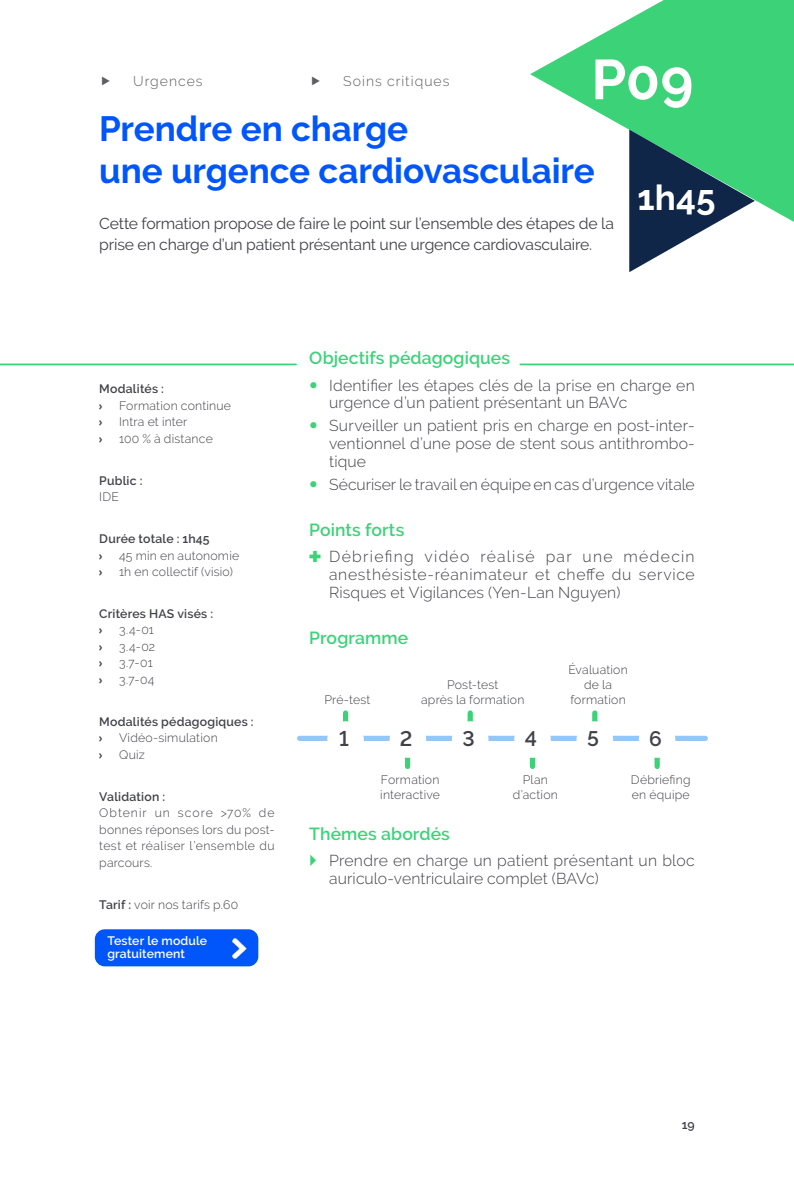
<style>
.page{position:relative;width:794px;height:1191px;background:#fff}
.page>*{position:absolute;margin:0;border:0;box-sizing:border-box;transform-origin:0 0}
.t1{font:700 56px "Raleway";color:#fff}
.t2{font:700 35px/42px "Raleway";letter-spacing:-.005em;color:#0056fb}
.t3{font:700 35px "Raleway";color:#fff}
.t4{font:600 21px "Raleway";color:#414248}
.t5{font:600 17.5px "Raleway";letter-spacing:.005em;color:#3cd278}
.t6{font:300 15.75px/17.8px "Raleway";letter-spacing:.01em;color:#414248}
.t7{font:15.75px/21px "Raleway";letter-spacing:-.01em;color:#414248}
.t8{font:300 14px "Raleway";letter-spacing:.07em;color:#5f5d62}
.t9{font:300 12.25px/14.7px "Raleway";letter-spacing:.015em;color:#414248;text-align:center}
.t10{font:600 12.25px "Raleway";letter-spacing:.015em;color:#414248}
.t11{font:600 12.25px/12.2px "Raleway";letter-spacing:.01em;color:#fff}
.t12{font:700 12.25px "Quicksand";color:#414248}
.s1{font-weight:600}
.s2{color:#3cd278}
</style>
<div class="page">
<svg style="left:530px;top:0;width:264px;height:222px;fill:#3cd278"></svg>
<svg style="left:629px;top:129px;width:126px;height:143px"></svg>
<hr style="left:0;top:363px;width:296px;height:2px;background:#3cd278">
<hr style="left:520px;top:363px;width:274px;height:2px;background:#3cd278">
<div style="left:343px;top:713px;width:5px;height:28px;background:#3cd278"></div>
<div style="left:467px;top:713px;width:6px;height:28px;background:#3cd278"></div>
<div style="left:530px;top:737px;width:5px;height:29px;background:#3cd278"></div>
<div style="left:405px;top:737px;width:5px;height:29px;background:#3cd278"></div>
<div style="left:592px;top:713px;width:5px;height:28px;background:#3cd278"></div>
<div style="left:654px;top:737px;width:6px;height:29px;background:#3cd278"></div>
<div style="left:299px;top:735px;width:406px;height:6px;background:#94c7f7"></div>
<div style="left:327px;top:721px;width:37px;height:37px;background:#fff;border-radius:50%"></div>
<div style="left:389px;top:721px;width:37px;height:37px;background:#fff;border-radius:50%"></div>
<div style="left:452px;top:721px;width:36px;height:37px;background:#fff;border-radius:50%"></div>
<div style="left:514px;top:721px;width:37px;height:37px;background:#fff;border-radius:50%"></div>
<div style="left:576px;top:721px;width:37px;height:37px;background:#fff;border-radius:50%"></div>
<div style="left:639px;top:721px;width:36px;height:37px;background:#fff;border-radius:50%"></div>
<div style="left:95px;top:929px;width:163px;height:37px;background:#0056fb;border-radius:10px"></div>
<img style="left:233px;top:938px;width:14px;height:21px">
<p class="t8" style="left:133px;top:73px;width:71px">Urgences</p>
<p class="t8" style="left:343px;top:73px;width:108px">Soins critiques</p>
<h1 class="t1" style="left:591px;top:48px;width:104px">P09</h1>
<h2 class="t2" style="left:99px;top:108px;width:497px">Prendre en charge<br>une urgence cardiovasculaire</h2>
<p class="t7" style="left:99px;top:213px;width:516px">Cette formation propose de faire le point sur l’ensemble des étapes de la prise en charge d’un patient présentant une urgence cardiovasculaire.</p>
<h2 class="t3" style="left:637px;top:178px;width:80px">1h45</h2>
<p class="t10" style="left:99px;top:382px;width:66px">Modalités :</p>
<p class="t12" style="left:99px;top:395px;width:5px">›</p>
<p class="t9" style="left:119px;top:398px;width:113px">Formation continue</p>
<p class="t12" style="left:99px;top:411px;width:5px">›</p>
<p class="t9" style="left:119px;top:414px;width:70px">Intra et inter</p>
<p class="t12" style="left:99px;top:428px;width:5px">›</p>
<p class="t9" style="left:119px;top:431px;width:95px">100 % à distance</p>
<p class="t10" style="left:99px;top:473px;width:45px">Public :</p>
<p class="t9" style="left:99px;top:489px;width:21px">IDE</p>
<p class="t10" style="left:99px;top:532px;width:112px">Durée totale : 1h45</p>
<p class="t12" style="left:99px;top:545px;width:5px">›</p>
<p class="t9" style="left:119px;top:548px;width:122px">45 min en autonomie</p>
<p class="t12" style="left:99px;top:561px;width:5px">›</p>
<p class="t9" style="left:119px;top:564px;width:115px">1h en collectif (visio)</p>
<p class="t10" style="left:99px;top:606px;width:115px">Critères HAS visés :</p>
<p class="t12" style="left:99px;top:620px;width:5px">›</p>
<p class="t9" style="left:119px;top:623px;width:36px">3.4-01</p>
<p class="t12" style="left:99px;top:636px;width:5px">›</p>
<p class="t9" style="left:119px;top:639px;width:38px">3.4-02</p>
<p class="t12" style="left:99px;top:653px;width:5px">›</p>
<p class="t9" style="left:119px;top:655px;width:35px">3.7-01</p>
<p class="t12" style="left:99px;top:669px;width:5px">›</p>
<p class="t9" style="left:119px;top:672px;width:37px">3.7-04</p>
<p class="t10" style="left:99px;top:714px;width:156px">Modalités pédagogiques :</p>
<p class="t12" style="left:99px;top:728px;width:5px">›</p>
<p class="t9" style="left:119px;top:730px;width:100px">Vidéo-simulation</p>
<p class="t12" style="left:99px;top:744px;width:5px">›</p>
<p class="t9" style="left:119px;top:747px;width:27px">Quiz</p>
<p class="t10" style="left:99px;top:789px;width:67px">Validation :</p>
<p class="t9" style="left:99px;top:804px;width:177px;line-height:16.4px;text-align:justify">Obtenir un score &gt;70% de bonnes réponses lors du post&shy;test et réaliser l’ensemble du parcours.</p>
<p class="t9" style="left:99px;top:897px;width:141px"><span class="s1">Tarif :</span> voir nos tarifs p.60</p>
<p class="t11" style="left:107px;top:934px;width:101px">Tester le module gratuitement</p>
<p class="t5" style="left:309px;top:348px;width:202px">Objectifs pédagogiques</p>
<p class="t6" style="left:329px;top:376px;width:367px">Identifier les étapes clés de la prise en charge en urgence d’un patient présentant un BAVc</p>
<p class="t6" style="left:329px;top:417px;width:367px;text-align:justify">Surveiller un patient pris en charge en post-inter&shy;ventionnel d’une pose de stent sous antithrombo&shy;tique</p>
<p class="t6" style="left:329px;top:475px;width:367px">Sécuriser le travail en équipe en cas d’urgence vitale</p>
<p class="t5" style="left:309px;top:519px;width:97px">Points forts</p>
<p class="t6" style="left:329px;top:547px;width:367px;text-align:justify;text-indent:-20px"><span class="s2">✚</span> Débriefing vidéo réalisé par une médecin anesthésiste-réanimateur et cheffe du service Risques et Vigilances (Yen-Lan Nguyen)</p>
<p class="t5" style="left:309px;top:627px;width:100px">Programme</p>
<p class="t9" style="left:324px;top:692px;width:47px">Pré-test</p>
<p class="t9" style="left:421px;top:677px;width:105px">Post-test<br>après la formation</p>
<p class="t9" style="left:568px;top:662px;width:61px">Évaluation de la formation</p>
<h3 class="t4" style="left:339px;top:727px;width:11px">1</h3>
<h3 class="t4" style="left:400px;top:727px;width:14px">2</h3>
<h3 class="t4" style="left:462px;top:727px;width:14px">3</h3>
<h3 class="t4" style="left:525px;top:727px;width:14px">4</h3>
<h3 class="t4" style="left:587px;top:727px;width:13px">5</h3>
<h3 class="t4" style="left:649px;top:727px;width:14px">6</h3>
<p class="t9" style="left:631px;top:772px;width:61px;text-align:left">Débriefing en équipe</p>
<p class="t9" style="left:380px;top:772px;width:61px;text-align:left">Formation interactive</p>
<p class="t9" style="left:513px;top:772px;width:46px">Plan d’action</p>
<p class="t5" style="left:309px;top:823px;width:142px">Thèmes abordés</p>
<p class="t6" style="left:329px;top:851px;width:367px">Prendre en charge un patient présentant un bloc auriculo-ventriculaire complet (BAVc)</p>
<p class="t10" style="left:682px;top:1117px;width:14px">19</p>
</div>
